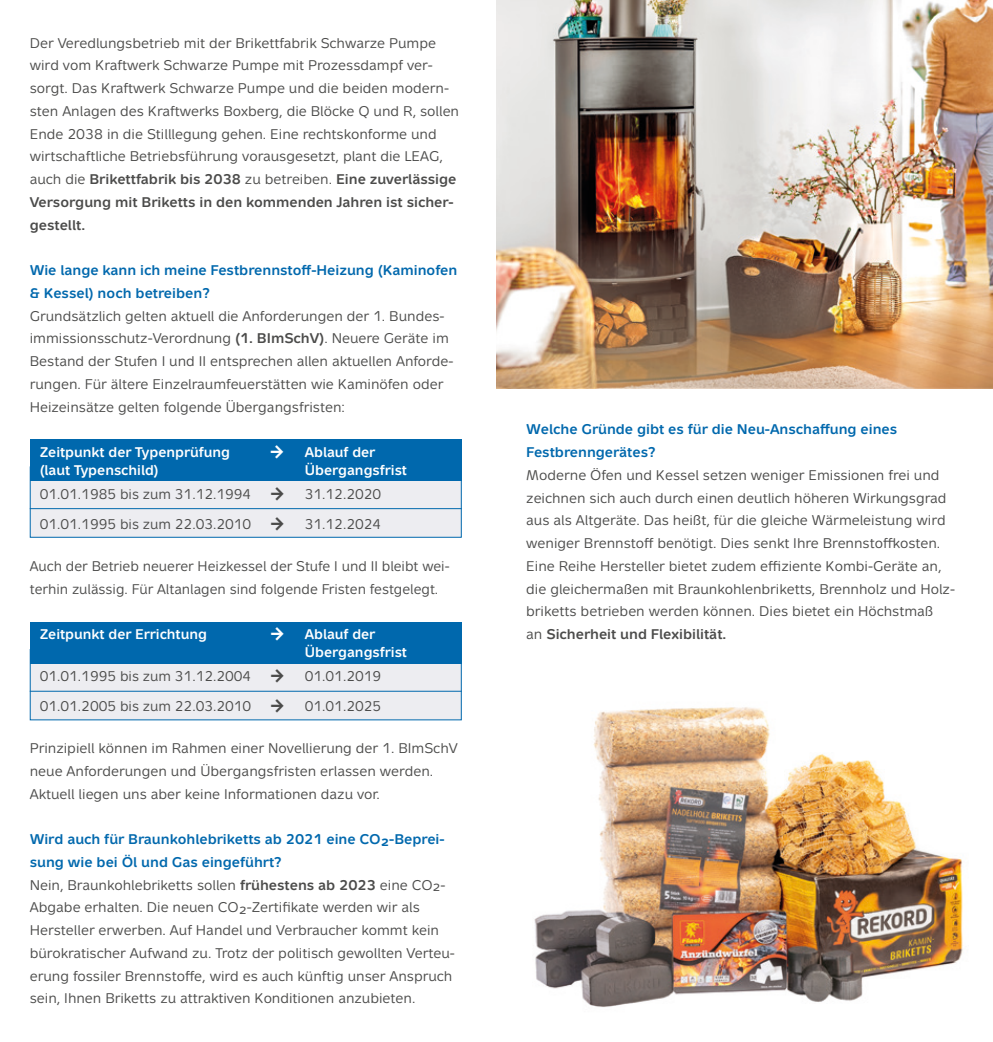
<style>
.page{position:relative;width:993px;height:1042px;background:#fff}
.page>*{position:absolute;margin:0;border:0;box-sizing:border-box;transform-origin:0 0}
.t1{font:14px/22.8px "Metron";color:#4b4b4a}
.t2{font:700 14px/22.8px "Metron";color:#0068ad}
.t3{font:700 14px/17.5px "Metron";color:#fff}
.s1{font-weight:700}
.s2{font-style:inherit}
.s3{font-weight:700;color:#0068ad}
</style>
<div class="page">
<div style="left:30px;top:649px;width:431px;height:71px;background:#ededf1"></div>
<div style="left:30px;top:622px;width:431px;height:41px;background:#0068ad"></div>
<hr style="left:30px;top:691px;width:431px;height:1px;background:#0068ad">
<div style="left:30px;top:466px;width:431px;height:72px;background:#ededf1;border:1px solid #0068ad"></div>
<div style="left:30px;top:439px;width:431px;height:42px;background:#0068ad"></div>
<hr style="left:30px;top:508px;width:431px;height:1px;background:#0068ad">
<img style="left:496px;top:0;width:496px;height:389px">
<img style="left:534px;top:707px;width:429px;height:300px">
<p class="t1" style="left:30px;top:31px;width:430px">Der Veredlungsbetrieb mit der Brikettfabrik Schwarze Pumpe wird vom Kraftwerk Schwarze Pumpe mit Prozessdampf ver&shy;sorgt. Das Kraftwerk Schwarze Pumpe und die beiden modern&shy;sten Anlagen des Kraftwerks Boxberg, die Blöcke Q und R, sollen Ende 2038 in die Stilllegung gehen. Eine rechtskonforme und wirtschaftliche Betriebsführung vorausgesetzt, plant die LEAG, auch die <span class="s1">Brikettfabrik bis 2038</span> zu betreiben. <span class="s1">Eine zuverlässige Versorgung mit Briketts in den kommenden Jahren ist sicher&shy;gestellt.</span></p>
<p class="t2" style="left:30px;top:259px;width:429px">Wie lange kann ich meine Festbrennstoff-Heizung (Kaminofen &amp; Kessel) noch betreiben?</p>
<p class="t1" style="left:30px;top:304px;width:425px">Grundsätzlich gelten aktuell die Anforderungen der 1. Bundes&shy;immissionsschutz-Verordnung <span class="s1">(1. BImSchV)</span>. Neuere Geräte im Bestand der Stufen I und II entsprechen allen aktuellen Anforde&shy;rungen. Für ältere Einzelraumfeuerstätten wie Kaminöfen oder Heizeinsätze gelten folgende Übergangsfristen:</p>
<p class="t3" style="left:40px;top:443px;width:192px">Zeitpunkt der Typenprüfung</p>
<p class="t3" style="left:270px;top:443px;width:106px"><span class="s2">→</span> Ablauf der</p>
<p class="t3" style="left:40px;top:461px;width:120px">(laut Typenschild)</p>
<p class="t3" style="left:305px;top:461px;width:104px">Übergangsfrist</p>
<p class="t1" style="left:40px;top:483px;width:213px">01.01.1985 bis zum 31.12.1994</p>
<p class="t1" style="left:271px;top:483px;width:112px"><span class="s1">→</span> 31.12.2020</p>
<p class="t1" style="left:40px;top:513px;width:213px">01.01.1995 bis zum 22.03.2010</p>
<p class="t1" style="left:271px;top:513px;width:112px"><span class="s1">→</span> 31.12.2024</p>
<p class="t1" style="left:30px;top:555px;width:421px">Auch der Betrieb neuerer Heizkessel der Stufe I und II bleibt wei&shy;terhin zulässig. Für Altanlagen sind folgende Fristen festgelegt.</p>
<p class="t3" style="left:40px;top:625px;width:169px">Zeitpunkt der Errichtung</p>
<p class="t3" style="left:305px;top:625px;width:104px;text-indent:-34px"><span class="s2">→</span> Ablauf der<br>Übergangsfrist</p>
<p class="t1" style="left:40px;top:665px;width:213px">01.01.1995 bis zum 31.12.2004</p>
<p class="t1" style="left:271px;top:665px;width:112px"><span class="s1">→</span> 01.01.2019</p>
<p class="t1" style="left:40px;top:695px;width:213px">01.01.2005 bis zum 22.03.2010</p>
<p class="t1" style="left:271px;top:695px;width:112px"><span class="s1">→</span> 01.01.2025</p>
<p class="t1" style="left:30px;top:737px;width:429px">Prinzipiell können im Rahmen einer Novellierung der 1. BImSchV neue Anforderungen und Übergangsfristen erlassen werden.<br>Aktuell liegen uns aber keine Informationen dazu vor.</p>
<p class="t1" style="left:30px;top:828px;width:426px"><span class="s3">Wird auch für Braunkohlebriketts ab 2021 eine CO2-Beprei&shy;sung wie bei Öl und Gas eingeführt?<br></span>Nein, Braunkohlebriketts sollen <span class="s1">frühestens ab 2023</span> eine CO2- Abgabe erhalten. Die neuen CO2-Zertifikate werden wir als Hersteller erwerben. Auf Handel und Verbraucher kommt kein bürokratischer Aufwand zu. Trotz der politisch gewollten Verteu&shy;erung fossiler Brennstoffe, wird es auch künftig unser Anspruch sein, Ihnen Briketts zu attraktiven Konditionen anzubieten.</p>
<p class="t2" style="left:526px;top:418px;width:372px">Welche Gründe gibt es für die Neu-Anschaffung eines<br>Festbrenngerätes?</p>
<p class="t1" style="left:526px;top:464px;width:430px">Moderne Öfen und Kessel setzen weniger Emissionen frei und zeichnen sich auch durch einen deutlich höheren Wirkungsgrad aus als Altgeräte. Das heißt, für die gleiche Wärmeleistung wird weniger Brennstoff benötigt. Dies senkt Ihre Brennstoffkosten.<br>Eine Reihe Hersteller bietet zudem effiziente Kombi-Geräte an, die gleichermaßen mit Braunkohlenbriketts, Brennholz und Holz&shy;briketts betrieben werden können. Dies bietet ein Höchstmaß<br>an <span class="s1">Sicherheit und Flexibilität.</span></p>
</div>
